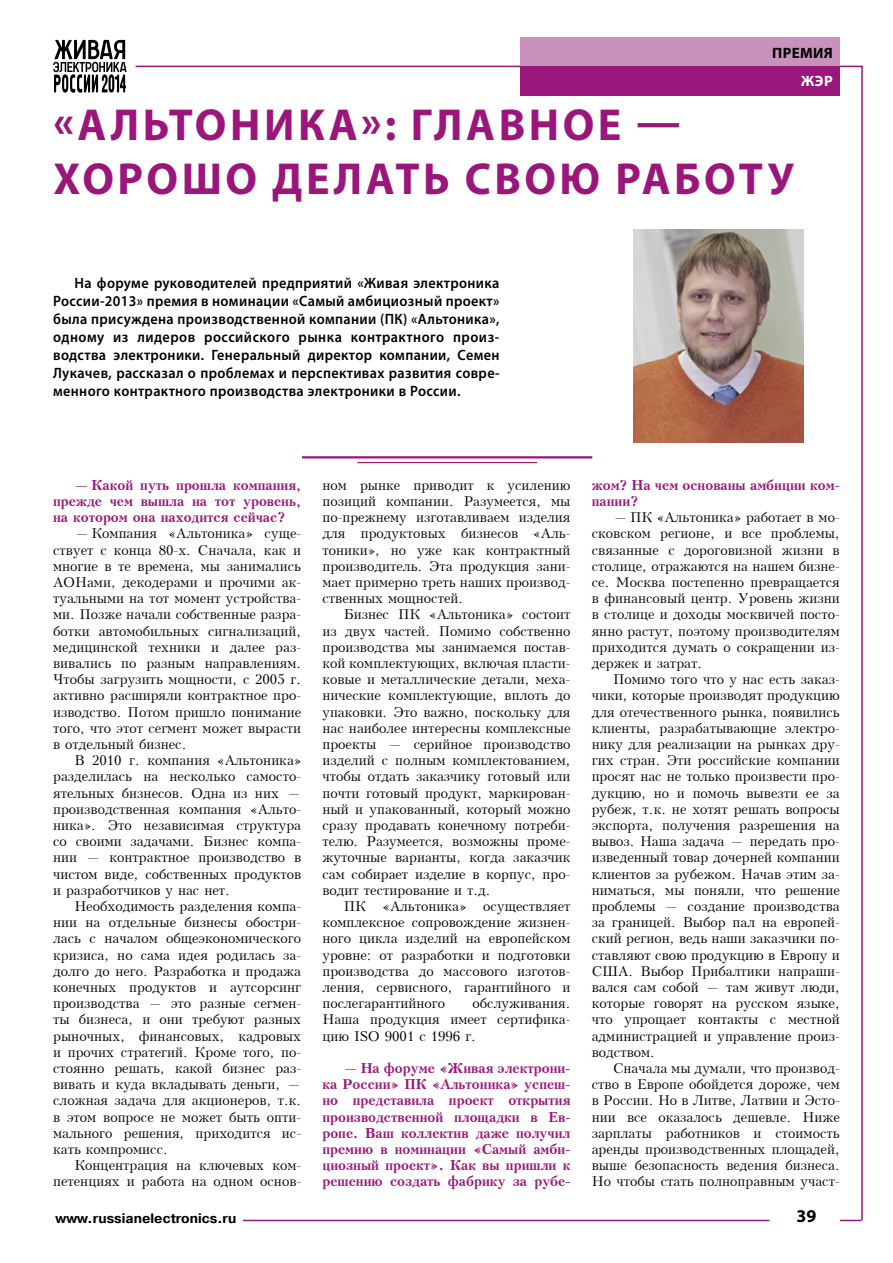
<style>
.page{position:relative;width:893px;height:1263px;background:#fff}
.page>*{position:absolute;margin:0;border:0;box-sizing:border-box;transform-origin:0 0}
.t1{font:700 45px/54px "Myriad Pro";letter-spacing:.08em;color:#9a167b}
.t2{font:700 18px "Myriad Pro";color:#000}
.t3{font:600 15px/18px "Myriad Pro";letter-spacing:.025em;color:#000;text-align:justify;scale:.95 1}
.t4{font:700 15px "Myriad Pro";letter-spacing:.02em;color:#000}
.t5{font:700 15px "Myriad Pro";color:#fff}
.t6{font:13.5px/16.2px "Kudrashov Plain";color:#000;text-align:justify}
.t7{font:700 13.5px/16.2px "Kudrashov";color:#9a167b;text-align:justify}
.t8{font:700 13.5px "Pragmatica WINC";color:#000}
</style>
<div class="page">
<hr style="left:136px;top:66px;width:727px;height:1px;background:#9a167b">
<hr style="left:243px;top:1220px;width:526px;height:1px;background:#9a167b">
<hr style="left:861px;top:66px;width:2px;height:1154px;background:#9a167b">
<svg style="left:840px;top:1220px;width:22px;height:1px"></svg>
<div style="left:520px;top:62px;width:319px;height:33px;background:#9a167b"></div>
<div style="left:520px;top:38px;width:319px;height:28px;background:#c992bd"></div>
<svg style="left:53px;top:40px;width:74px;height:53px"></svg>
<hr style="left:302px;top:456px;width:290px;height:2px;background:#9a167b">
<hr style="left:357px;top:462px;width:180px;height:1px;background:#9a167b">
<img style="left:634px;top:230px;width:169px;height:212px">
<p class="t4" style="left:772px;top:43px;width:62px">премия</p>
<p class="t5" style="left:801px;top:71px;width:32px">ЖЭР</p>
<h1 class="t1" style="left:54px;top:96px;width:739px">«Альтоника»: главное — хорошо делать свою работу</h1>
<p class="t3" style="left:53px;top:273px;width:471px;text-indent:21px">На форуме руководителей предприятий «Живая электроника России-2013» премия в номинации «Самый амбициозный проект» была присуждена производственной компании (ПК) «Альтоника», одному из лидеров российского рынка контрактного произ&shy;водства электроники. Генеральный директор компании, Семен Лукачев, рассказал о проблемах и перспективах развития совре&shy;менного контрактного производства электроники в России.</p>
<p class="t7" style="left:53px;top:477px;width:250px;text-indent:21px">— Какой путь прошла компания, прежде чем вышла на тот уровень, на котором она находится сейчас?</p>
<p class="t6" style="left:53px;top:526px;width:250px;text-indent:21px">— Компания «Альтоника» суще&shy;ствует с конца 80-х. Сначала, как и многие в те времена, мы занимались АОНами, декодерами и прочими ак&shy;туальными на тот момент устройства&shy;ми. Позже начали собственные разра&shy;ботки автомобильных сигнализаций, медицинской техники и далее раз&shy;вивались по разным направлениям.<br>Чтобы загрузить мощности, с 2005 г. активно расширяли контрактное про&shy;изводство. Потом пришло понимание того, что этот сегмент может вырасти в отдельный бизнес.</p>
<p class="t6" style="left:53px;top:752px;width:250px;text-indent:21px">В 2010 г. компания «Альтоника» разделилась на несколько самосто&shy;ятельных бизнесов. Одна из них — производственная компания «Альто&shy;ника». Это независимая структура со своими задачами. Бизнес компа&shy;нии — контрактное производство в чистом виде, собственных продуктов и разработчиков у нас нет.</p>
<p class="t6" style="left:53px;top:898px;width:250px;text-indent:21px">Необходимость разделения компа&shy;нии на отдельные бизнесы обостри&shy;лась с началом общеэкономического кризиса, но сама идея родилась за&shy;долго до него. Разработка и продажа конечных продуктов и аутсорсинг производства — это разные сегмен&shy;ты бизнеса, и они требуют разных рыночных, финансовых, кадровых и прочих стратегий. Кроме того, по&shy;стоянно решать, какой бизнес раз&shy;вивать и куда вкладывать деньги, — сложная задача для акционеров, т.к. в этом вопросе не может быть опти&shy;мального решения, приходится ис&shy;кать компромисс.</p>
<p class="t6" style="left:53px;top:1157px;width:250px;text-align:right">Концентрация на ключевых ком&shy;петенциях и работа на одном основ-</p>
<p class="t6" style="left:322px;top:477px;width:250px">ном рынке приводит к усилению позиций компании. Разумеется, мы по-прежнему изготавливаем изделия для продуктовых бизнесов «Аль&shy;тоники», но уже как контрактный производитель. Эта продукция зани&shy;мает примерно треть наших производ&shy;ственных мощностей.</p>
<p class="t6" style="left:322px;top:607px;width:250px;text-indent:21px">Бизнес ПК «Альтоника» состоит из двух частей. Помимо собственно производства мы занимаемся постав&shy;кой комплектующих, включая пласти&shy;ковые и металлические детали, меха&shy;нические комплектующие, вплоть до упаковки. Это важно, поскольку для нас наиболее интересны комплексные проекты — серийное производство изделий с полным комплектованием, чтобы отдать заказчику готовый или почти готовый продукт, маркирован&shy;ный и упакованный, который можно сразу продавать конечному потреби&shy;телю. Разумеется, возможны проме&shy;жуточные варианты, когда заказчик сам собирает изделие в корпус, про&shy;водит тестирование и т.д.</p>
<p class="t6" style="left:322px;top:898px;width:250px;text-indent:21px">ПК «Альтоника» осуществляет комплексное сопровождение жизнен&shy;ного цикла изделий на европейском уровне: от разработки и подготовки производства до массового изготов&shy;ления, сервисного, гарантийного и послегарантийного</p>
<p class="t6" style="left:322px;top:995px;width:250px;text-indent:150px">обслуживания.<br>Наша продукция имеет сертифика&shy;цию ISO 9001 с 1996 г.</p>
<p class="t7" style="left:322px;top:1060px;width:250px;text-indent:21px">— На форуме «Живая электрони&shy;ка России» ПК «Альтоника» успеш&shy;но представила проект открытия производственной площадки в Ев&shy;ропе. Ваш коллектив даже получил премию в номинации «Самый амби&shy;циозный проект». Как вы пришли к решению создать фабрику за рубе-</p>
<p class="t7" style="left:592px;top:477px;width:250px">жом? На чем основаны амбиции ком&shy;пании?</p>
<p class="t6" style="left:592px;top:509px;width:250px;text-indent:21px">— ПК «Альтоника» работает в мо&shy;сковском регионе, и все проблемы, связанные с дороговизной жизни в столице, отражаются на нашем бизне&shy;се. Москва постепенно превращается в финансовый центр. Уровень жизни в столице и доходы москвичей посто&shy;янно растут, поэтому производителям приходится думать о сокращении из&shy;держек и затрат.</p>
<p class="t6" style="left:592px;top:671px;width:250px;text-indent:21px">Помимо того что у нас есть заказ&shy;чики, которые производят продукцию для отечественного рынка, появились клиенты, разрабатывающие электро&shy;нику для реализации на рынках дру&shy;гих стран. Эти российские компании просят нас не только произвести про&shy;дукцию, но и помочь вывезти ее за рубеж, т.к. не хотят решать вопросы экспорта, получения разрешения на вывоз. Наша задача — передать про&shy;изведенный товар дочерней компании клиентов за рубежом. Начав этим за&shy;ниматься, мы поняли, что решение проблемы — создание производства за границей. Выбор пал на европей&shy;ский регион, ведь наши заказчики по&shy;ставляют свою продукцию в Европу и США. Выбор Прибалтики напраши&shy;вался сам собой — там живут люди, которые говорят на русском языке, что упрощает контакты с местной администрацией и управление произ&shy;водством.</p>
<p class="t6" style="left:592px;top:1060px;width:250px;text-indent:21px">Сначала мы думали, что производ&shy;ство в Европе обойдется дороже, чем в России. Но в Литве, Латвии и Эсто&shy;нии все оказалось дешевле. Ниже зарплаты работников и стоимость аренды производственных площадей, выше безопасность ведения бизнеса.<br>Но чтобы стать полноправным участ-</p>
<p class="t8" style="left:56px;top:1211px;width:183px">www.russianelectronics.ru</p>
<h2 class="t2" style="left:797px;top:1204px;width:21px">39</h2>
</div>
